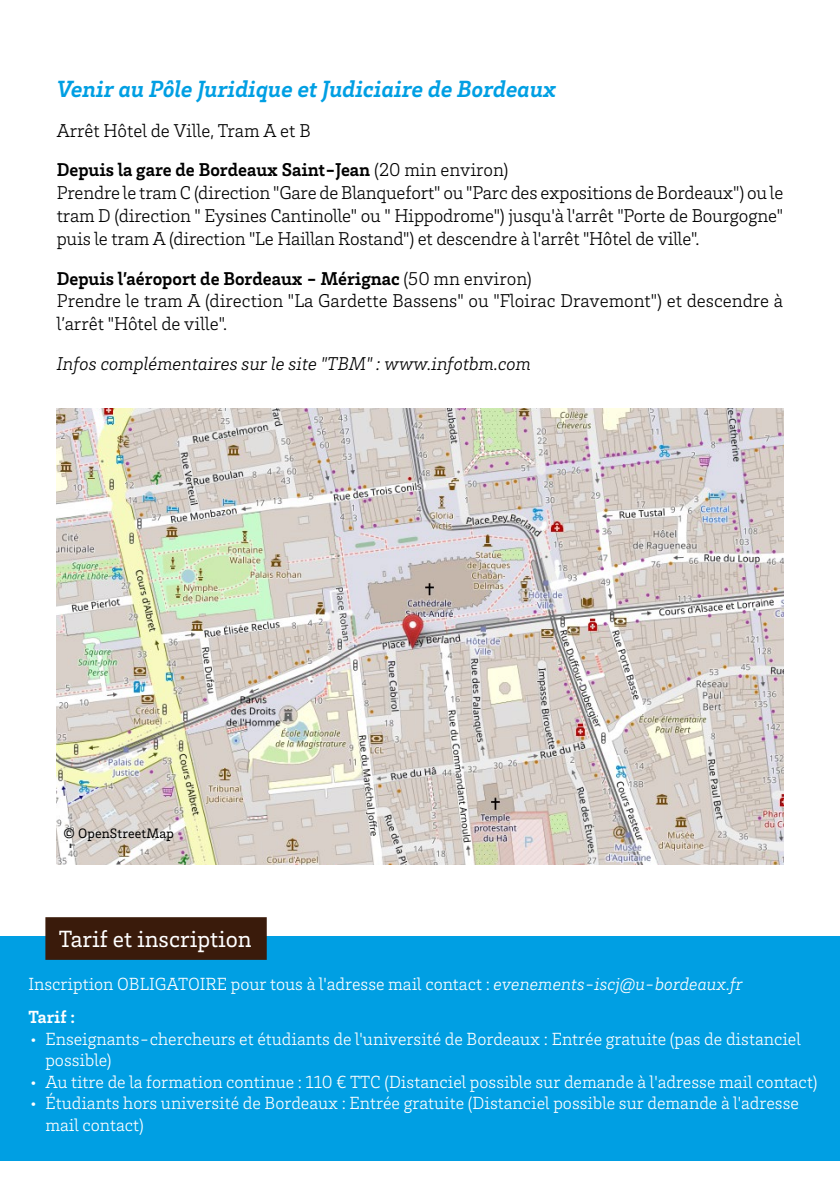
<style>
.page{position:relative;width:840px;height:1191px;background:#fff}
.page>*{position:absolute;margin:0;border:0;box-sizing:border-box;transform-origin:0 0}
.t1{font:italic 700 24px "Brix Slab";color:#009fe3}
.t2{font:24px "Brix Slab";color:#fff}
.t3{font:300 19px/22.8px "Brix Slab";color:#000}
.t4{font:italic 300 19px "Brix Slab";color:#000}
.t5{font:300 18px/21.6px "Brix Slab";color:#fff}
.t6{font:14px "Brix Slab";letter-spacing:.01em;color:#000}
.s1{font-weight:700}
.s2{font-style:italic}
</style>
<div class="page">
<img style="left:57px;top:408px;width:725px;height:457px">
<div style="left:0;top:936px;width:839px;height:225px;background:#009fe3"></div>
<div style="left:46px;top:918px;width:219px;height:41px;background:#3a1b0b"></div>
<div style="left:45px;top:917px;width:221px;height:43px;border:2px solid #3a1b0b"></div>
<p class="t1" style="left:57px;top:72px;width:501px">Venir au Pôle Juridique et Judiciaire de Bordeaux</p>
<p class="t3" style="left:57px;top:109px;width:453px;line-height:39.8px">Arrêt Hôtel de Ville, Tram A et B<br><span class="s1">Depuis la gare de Bordeaux Saint-Jean</span> (20 min environ)</p>
<p class="t3" style="left:57px;top:181px;width:727px;text-align:justify">Prendre le tram C (direction "Gare de Blanquefort" ou "Parc des expositions de Bordeaux") ou le tram D (direction " Eysines Cantinolle" ou " Hippodrome") jusqu'à l'arrêt "Porte de Bourgogne" puis le tram A (direction "Le Haillan Rostand") et descendre à l'arrêt "Hôtel de ville".</p>
<p class="t3" style="left:57px;top:266px;width:727px"><span class="s1">Depuis l’aéroport de Bordeaux - Mérignac</span> (50 mn environ)<br>Prendre le tram A (direction "La Gardette Bassens" ou "Floirac Dravemont") et descendre à l’arrêt "Hôtel de ville".</p>
<p class="t4" style="left:57px;top:351px;width:475px">Infos complémentaires sur le site "TBM" : www.infotbm.com</p>
<p class="t6" style="left:63px;top:824px;width:112px">© OpenStreetMap</p>
<p class="t2" style="left:59px;top:923px;width:194px">Tarif et inscription</p>
<p class="t5" style="left:28px;top:966px;width:715px;line-height:33px">Inscription OBLIGATOIRE pour tous à l'adresse mail contact : <span class="s2">evenements-iscj@u-bordeaux.fr<br></span><span class="s1">Tarif :</span></p>
<p class="t5" style="left:45px;top:1027px;width:756px;text-indent:-17px">• Enseignants-chercheurs et étudiants de l'université de Bordeaux : Entrée gratuite (pas de distanciel possible)</p>
<p class="t5" style="left:28px;top:1070px;width:790px">• Au titre de la formation continue : 110 € TTC (Distanciel possible sur demande à l'adresse mail contact)</p>
<p class="t5" style="left:45px;top:1091px;width:754px;text-indent:-17px">• Étudiants hors université de Bordeaux : Entrée gratuite (Distanciel possible sur demande à l'adresse mail contact)</p>
</div>
